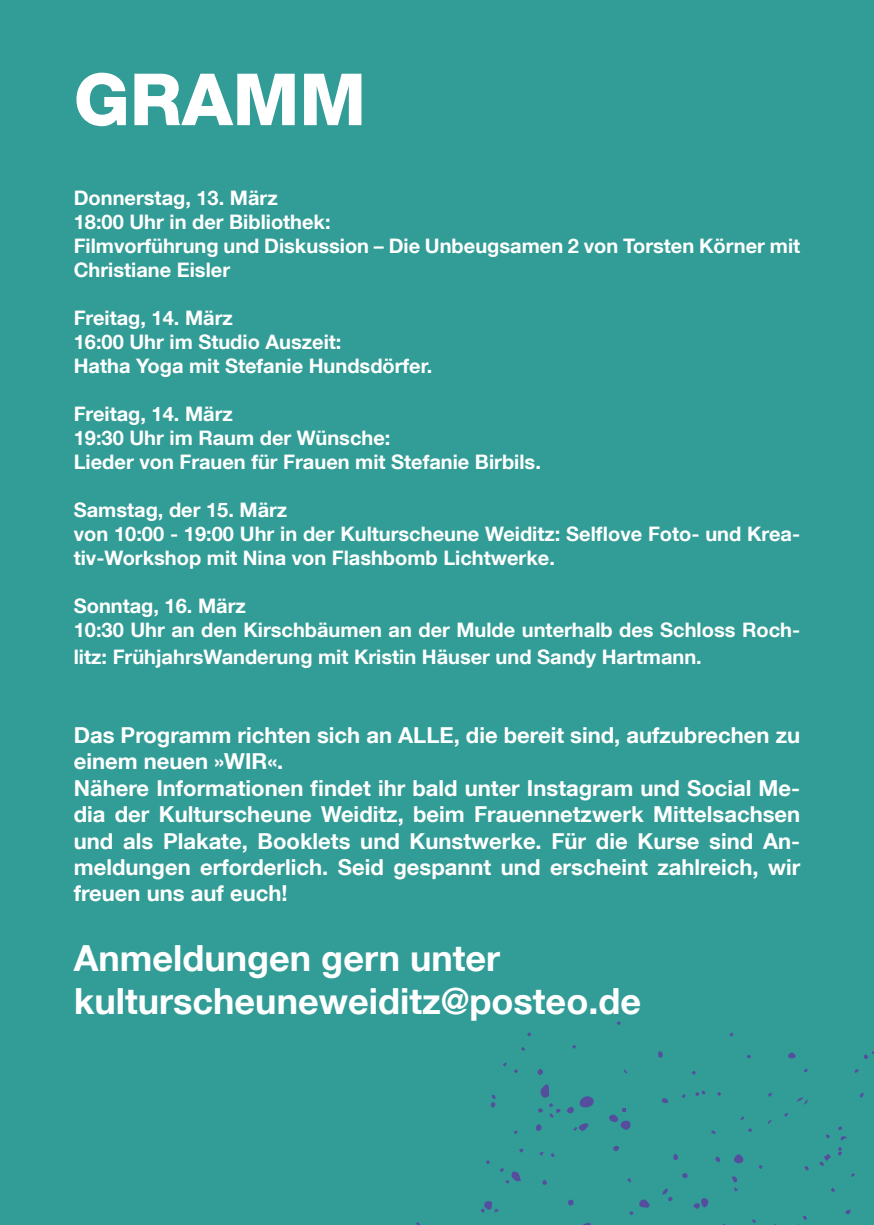
<style>
.page{position:relative;width:874px;height:1225px;background:#fff}
.page>*{position:absolute;margin:0;border:0;box-sizing:border-box;transform-origin:0 0}
.t1{font:800 72px "Helvetica Neue LT Com";color:#fff}
.t2{font:700 36px/43.2px "Helvetica Neue LT Com";color:#fff}
.t3{font:700 22px/26.4px "Helvetica Neue LT Com";color:#fff}
.t4{font:700 20px/24px "Helvetica Neue LT Com";color:#fff}
</style>
<div class="page">
<div style="left:0;top:0;width:873px;height:1225px;background:#329c96"></div>
<svg style="left:734px;top:1154px;width:9px;height:9px"></svg>
<svg style="left:787px;top:1052px;width:8px;height:6px"></svg>
<svg style="left:567px;top:1096px;width:27px;height:17px"></svg>
<svg style="left:535px;top:1124px;width:6px;height:7px"></svg>
<svg style="left:693px;top:1198px;width:15px;height:11px"></svg>
<svg style="left:568px;top:1199px;width:5px;height:6px"></svg>
<svg style="left:823px;top:1153px;width:7px;height:8px"></svg>
<svg style="left:658px;top:1051px;width:4px;height:6px"></svg>
<svg style="left:661px;top:1098px;width:7px;height:5px"></svg>
<svg style="left:537px;top:1069px;width:5px;height:6px"></svg>
<svg style="left:612px;top:1145px;width:7px;height:6px"></svg>
<svg style="left:673px;top:1153px;width:4px;height:7px"></svg>
<svg style="left:682px;top:1173px;width:5px;height:5px"></svg>
<svg style="left:583px;top:1222px;width:8px;height:3px"></svg>
<svg style="left:845px;top:1209px;width:5px;height:5px"></svg>
<svg style="left:715px;top:1156px;width:4px;height:6px"></svg>
<svg style="left:542px;top:1180px;width:4px;height:5px"></svg>
<svg style="left:662px;top:1188px;width:10px;height:13px"></svg>
<svg style="left:490px;top:1094px;width:5px;height:13px"></svg>
<svg style="left:859px;top:1092px;width:5px;height:5px"></svg>
<svg style="left:826px;top:1134px;width:3px;height:4px"></svg>
<svg style="left:804px;top:1166px;width:4px;height:4px"></svg>
<svg style="left:519px;top:1148px;width:4px;height:4px"></svg>
<svg style="left:838px;top:1126px;width:8px;height:14px"></svg>
<svg style="left:527px;top:1032px;width:4px;height:4px"></svg>
<svg style="left:863px;top:1051px;width:10px;height:8px"></svg>
<svg style="left:691px;top:1071px;width:4px;height:4px"></svg>
<svg style="left:797px;top:1097px;width:10px;height:7px"></svg>
<svg style="left:717px;top:1092px;width:4px;height:4px"></svg>
<svg style="left:572px;top:1045px;width:4px;height:4px"></svg>
<svg style="left:854px;top:1069px;width:5px;height:4px"></svg>
<svg style="left:798px;top:1216px;width:8px;height:9px"></svg>
<svg style="left:480px;top:1201px;width:18px;height:11px"></svg>
<svg style="left:521px;top:1047px;width:4px;height:4px"></svg>
<svg style="left:573px;top:1123px;width:15px;height:8px"></svg>
<svg style="left:499px;top:1168px;width:21px;height:16px"></svg>
<svg style="left:759px;top:1165px;width:3px;height:4px"></svg>
<svg style="left:711px;top:1130px;width:4px;height:4px"></svg>
<svg style="left:550px;top:1153px;width:4px;height:4px"></svg>
<svg style="left:732px;top:1176px;width:5px;height:15px"></svg>
<svg style="left:740px;top:1116px;width:4px;height:4px"></svg>
<svg style="left:695px;top:1090px;width:10px;height:6px"></svg>
<svg style="left:538px;top:1084px;width:22px;height:33px"></svg>
<svg style="left:486px;top:1160px;width:4px;height:4px"></svg>
<svg style="left:838px;top:1147px;width:3px;height:9px"></svg>
<svg style="left:609px;top:1108px;width:21px;height:22px"></svg>
<svg style="left:629px;top:1199px;width:20px;height:16px"></svg>
<h1 class="t1" style="left:74px;top:57px;width:294px">GRAMM</h1>
<p class="t4" style="left:74px;top:185px;width:727px">Donnerstag, 13. März<br>18:00 Uhr in der Bibliothek:<br>Filmvorführung und Diskussion – Die Unbeugsamen 2 von Torsten Körner mit Christiane Eisler</p>
<p class="t4" style="left:74px;top:305px;width:360px">Freitag, 14. März<br>16:00 Uhr im Studio Auszeit:<br>Hatha Yoga mit Stefanie Hundsdörfer.</p>
<p class="t4" style="left:74px;top:401px;width:468px">Freitag, 14. März<br>19:30 Uhr im Raum der Wünsche:<br>Lieder von Frauen für Frauen mit Stefanie Birbils.</p>
<p class="t4" style="left:74px;top:497px;width:727px">Samstag, der 15. März<br>von 10:00 - 19:00 Uhr in der Kulturscheune Weiditz: Selflove Foto- und Krea&shy;tiv-Workshop mit Nina von Flashbomb Lichtwerke.</p>
<p class="t4" style="left:74px;top:593px;width:727px">Sonntag, 16. März<br>10:30 Uhr an den Kirschbäumen an der Mulde unterhalb des Schloss Roch-</p>
<p class="t4" style="left:74px;top:644px;width:629px">litz: FrühjahrsWanderung mit Kristin Häuser und Sandy Hartmann.</p>
<p class="t3" style="left:74px;top:721px;width:727px">Das Programm richten sich an ALLE, die bereit sind, aufzubrechen zu einem neuen »WIR«.<br>Nähere Informationen findet ihr bald unter Instagram und Social Me&shy;dia der Kulturscheune Weiditz, beim Frauennetzwerk Mittelsachsen und als Plakate, Booklets und Kunstwerke. Für die Kurse sind An&shy;meldungen erforderlich. Seid gespannt und erscheint zahlreich, wir freuen uns auf euch!</p>
<h2 class="t2" style="left:74px;top:935px;width:568px">Anmeldungen gern unter kulturscheuneweiditz@posteo.de</h2>
</div>
